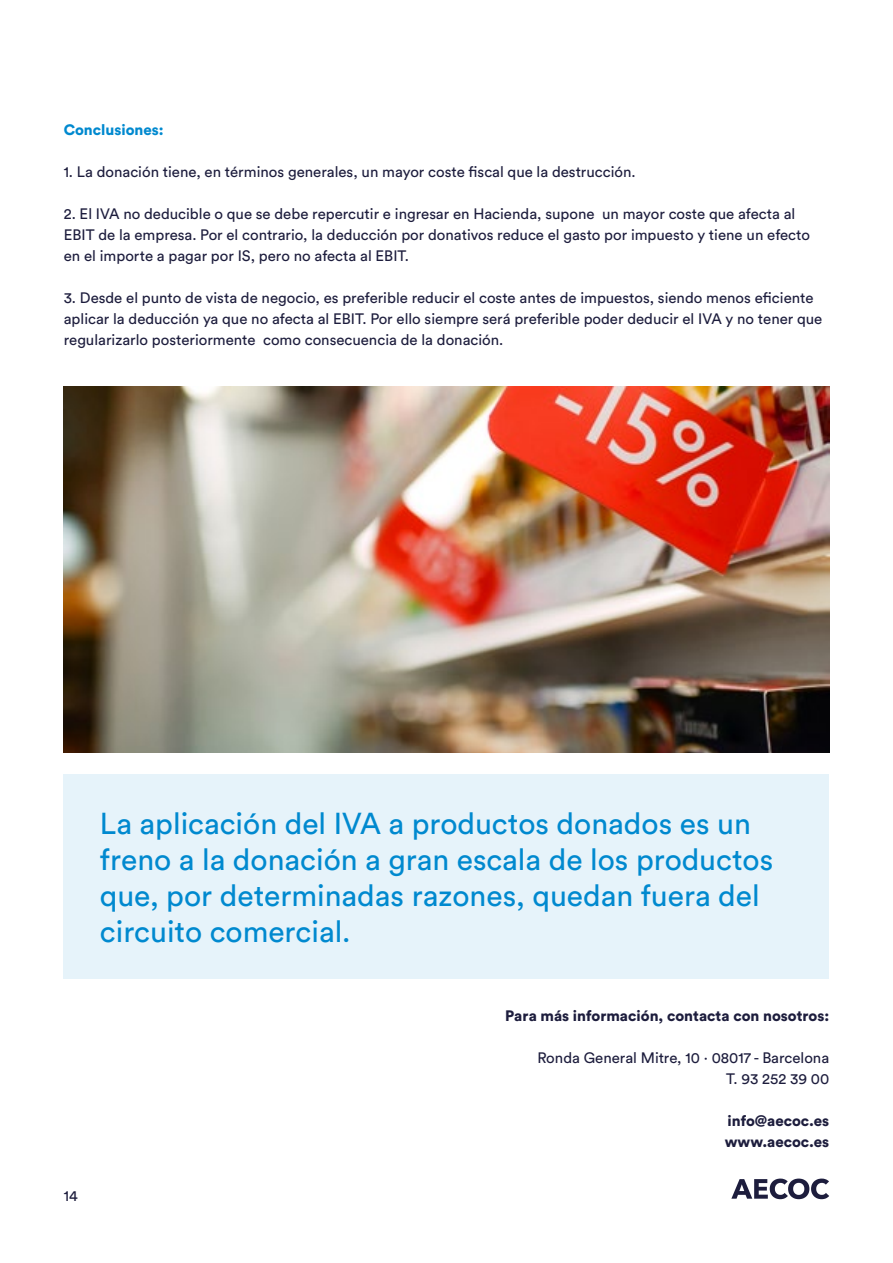
<style>
.page{position:relative;width:893px;height:1263px;background:#fff}
.page>*{position:absolute;margin:0;border:0;box-sizing:border-box;transform-origin:0 0}
.t1{font:30px/36px "Circular Std";color:#0089cf}
.t2{font:15px/21px "Circular Std";color:#1d1d3d}
.t3{font:900 15px/21px "Circular Std";color:#1d1d3d}
.t4{font:900 15px "Circular Std";color:#0089cf}
</style>
<div class="page">
<svg style="left:731px;top:1178px;width:98px;height:21px"></svg>
<div style="left:64px;top:774px;width:765px;height:204px;background:#e6f3fa"></div>
<img style="left:64px;top:387px;width:765px;height:366px">
<p class="t4" style="left:64px;top:120px;width:101px">Conclusiones:</p>
<p class="t2" style="left:64px;top:161px;width:573px">1. La donación tiene, en términos generales, un mayor coste fiscal que la destrucción.</p>
<p class="t2" style="left:64px;top:203px;width:748px">2. El IVA no deducible o que se debe repercutir e ingresar en Hacienda, supone un mayor coste que afecta al<br>EBIT de la empresa. Por el contrario, la deducción por donativos reduce el gasto por impuesto y tiene un efecto en el importe a pagar por IS, pero no afecta al EBIT.</p>
<p class="t2" style="left:64px;top:287px;width:760px">3. Desde el punto de vista de negocio, es preferible reducir el coste antes de impuestos, siendo menos eficiente aplicar la deducción ya que no afecta al EBIT. Por ello siempre será preferible poder deducir el IVA y no tener que regularizarlo posteriormente como consecuencia de la donación.</p>
<h1 class="t1" style="left:100px;top:805px;width:675px">La aplicación del IVA a productos donados es un freno a la donación a gran escala de los productos que, por determinadas razones, quedan fuera del circuito comercial.</h1>
<p class="t2" style="left:64px;top:1185px;width:15px">14</p>
<p class="t3" style="left:505px;top:1005px;width:325px">Para más información, contacta con nosotros:</p>
<p class="t2" style="left:537px;top:1047px;width:293px;text-align:right">Ronda General Mitre, 10 · 08017 - Barcelona<br>T. 93 252 39 00</p>
<p class="t3" style="left:725px;top:1110px;width:106px">info@aecoc.es www.aecoc.es</p>
</div>
